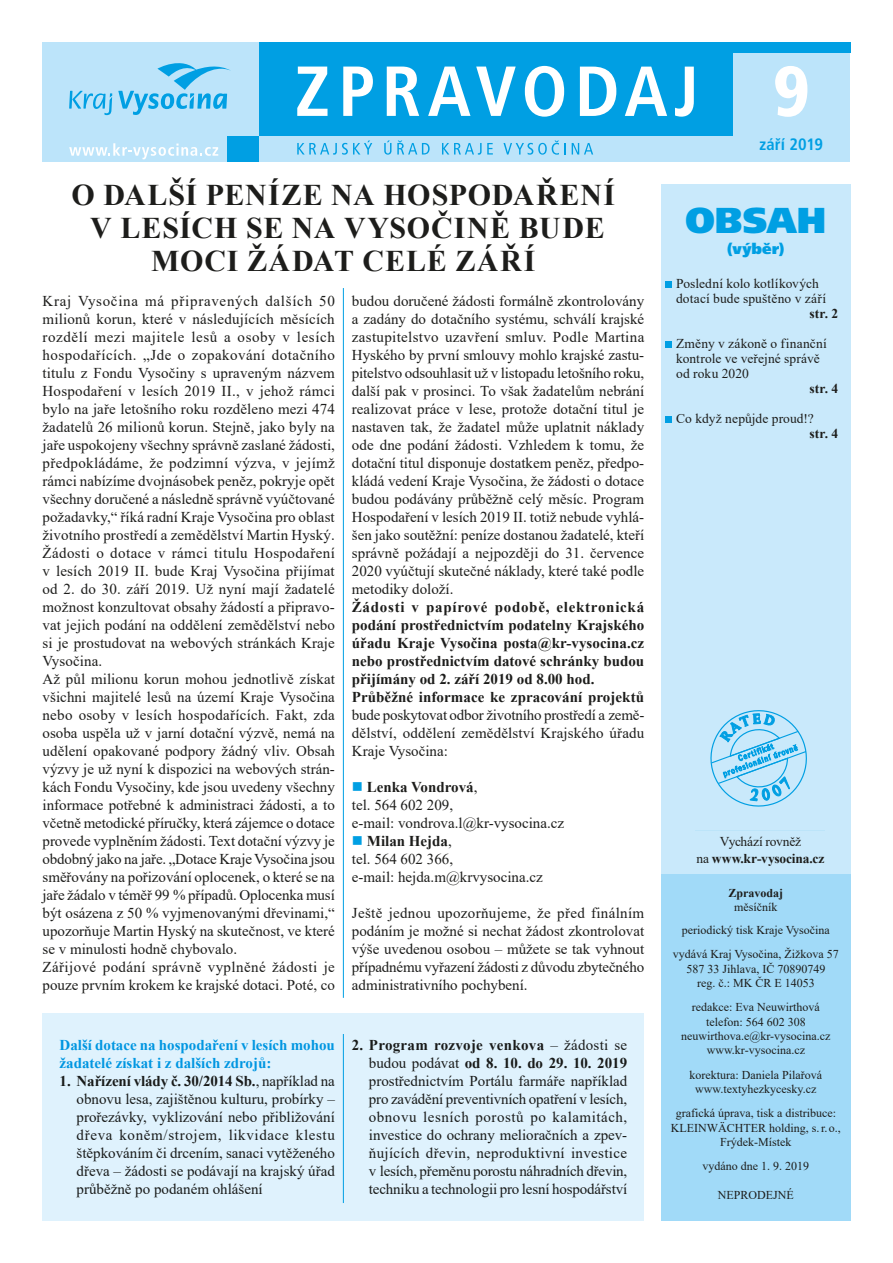
<style>
.page{position:relative;width:893px;height:1263px;background:#fff}
.page>*{position:absolute;margin:0;border:0;box-sizing:border-box;transform-origin:0 0}
.t1{font:900 condensed 70.5px "Frutiger CE";color:#fff}
.t2{font:900 36px "Frutiger CE";letter-spacing:-.005em;color:#009fe3}
.t3{font:700 30px/33px "Times New Roman";letter-spacing:.03em;color:#1d1d1b;text-align:center}
.t4{font:700 condensed 16.5px "Frutiger CE";color:#009fe3}
.t5{font:15px/18px "Times New Roman";letter-spacing:.005em;color:#1d1d1b;text-align:justify}
.t6{font:700 15px/18px "Times New Roman";color:#1d1d1b}
.t7{font:700 15px/18px "Times New Roman";color:#009fe3}
.t8{font:900 15px "Frutiger CE";letter-spacing:.01em;color:#009fe3}
.t9{font:13.5px/15px "Times New Roman";letter-spacing:.005em;color:#1d1d1b}
.t10{font:700 13.5px/17.2px "Times New Roman";letter-spacing:-.015em;color:#1d1d1b;text-align:center}
.t11{font:700 13.5px "Times New Roman";letter-spacing:.005em;color:#1d1d1b}
.t12{font:12px/14.4px "Times New Roman";color:#1d1d1b;text-align:center}
.t13{font:700 12px "Times New Roman";color:#1d1d1b}
.s1{color:#009fe3}
.s2{font-weight:700}
.s3{font-weight:400}
</style>
<div class="page">
<div style="left:661px;top:184px;width:189px;height:1036px;background:#c9e9fb"></div>
<div style="left:43px;top:43px;width:807px;height:119px;background:#bce4fa"></div>
<svg style="left:118px;top:63px;width:113px;height:52px"></svg>
<svg style="left:69px;top:91px;width:43px;height:24px"></svg>
<div style="left:259px;top:43px;width:473px;height:93px;background:#009fe3"></div>
<svg style="left:297px;top:67px;width:30px;height:49px"></svg>
<svg style="left:343px;top:67px;width:30px;height:49px"></svg>
<svg style="left:387px;top:67px;width:32px;height:49px"></svg>
<svg style="left:428px;top:67px;width:42px;height:49px"></svg>
<svg style="left:476px;top:67px;width:40px;height:49px"></svg>
<svg style="left:525px;top:66px;width:39px;height:51px"></svg>
<svg style="left:580px;top:67px;width:36px;height:49px"></svg>
<svg style="left:625px;top:67px;width:42px;height:49px"></svg>
<svg style="left:675px;top:67px;width:19px;height:50px"></svg>
<div style="left:227px;top:136px;width:32px;height:26px;background:#009fe3"></div>
<svg style="left:297px;top:140px;width:75px;height:15px"></svg>
<svg style="left:384px;top:140px;width:7px;height:15px"></svg>
<svg style="left:397px;top:140px;width:33px;height:15px"></svg>
<svg style="left:442px;top:143px;width:51px;height:12px"></svg>
<svg style="left:503px;top:140px;width:63px;height:15px"></svg>
<svg style="left:572px;top:143px;width:21px;height:12px"></svg>
<svg style="left:69px;top:143px;width:149px;height:16px"></svg>
<div style="left:732px;top:43px;width:118px;height:10px;background:#009fe3"></div>
<div style="left:661px;top:874px;width:189px;height:346px;background:#a1daf8"></div>
<svg style="left:710px;top:710px;width:97px;height:97px"></svg>
<div style="left:43px;top:1012px;width:601px;height:208px;background:#dff2fd"></div>
<div style="left:665px;top:281px;width:7px;height:7px;background:#009fe3"></div>
<div style="left:665px;top:341px;width:7px;height:7px;background:#009fe3"></div>
<div style="left:665px;top:416px;width:7px;height:7px;background:#009fe3"></div>
<hr style="left:343px;top:288px;width:1px;height:710px;background:#009fe3">
<hr style="left:343px;top:1034px;width:1px;height:169px;background:#009fe3">
<h3 class="t3" style="left:72px;top:178px;width:545px">O DALŠÍ PENÍZE NA HOSPODAŘENÍ<br>V LESÍCH SE NA VYSOČINĚ BUDE<br>MOCI ŽÁDAT CELÉ ZÁŘÍ</h3>
<p class="t5" style="left:43px;top:292px;width:294px;text-align:left">Kraj Vysočina má připravených dalších 50 milionů korun, které v následujících měsících rozdělí mezi majitele lesů a osoby v lesích hospodařících. „Jde o zopakování dotačního titulu z Fondu Vysočiny s upraveným názvem Hospodaření v lesích 2019 II., v jehož rámci bylo na jaře letošního roku rozděleno mezi 474 žadatelů 26 milionů korun. Stejně, jako byly na jaře uspokojeny všechny správně zaslané žádosti, předpokládáme, že podzimní výzva, v jejímž rámci nabízíme dvojnásobek peněz, pokryje opět všechny doručené a následně správně vyúčtované požadavky,“ říká radní Kraje Vysočina pro oblast životního prostředí a zemědělství Martin Hyský.<br>Žádosti o dotace v rámci titulu Hospodaření v lesích 2019 II. bude Kraj Vysočina přijímat od 2. do 30. září 2019. Už nyní mají žadatelé možnost konzultovat obsahy žádostí a připravo&shy;vat jejich podání na oddělení zemědělství nebo si je prostudovat na webových stránkách Kraje Vysočina.<br>Až půl milionu korun mohou jednotlivě získat všichni majitelé lesů na území Kraje Vysočina nebo osoby v lesích hospodařících. Fakt, zda osoba uspěla už v jarní dotační výzvě, nemá na udělení opakované podpory žádný vliv. Obsah výzvy je už nyní k dispozici na webových strán&shy;kách Fondu Vysočiny, kde jsou uvedeny všechny informace potřebné k administraci žádosti, a to včetně metodické příručky, která zájemce o dotace provede vyplněním žádosti. Text dotační výzvy je obdobný jako na jaře. „Dotace Kraje Vysočina jsou směřovány na pořizování oplocenek, o které se na jaře žádalo v téměř 99 % případů. Oplocenka musí být osázena z 50 % vyjmenovanými dřevinami,“ upozorňuje Martin Hyský na skutečnost, ve které se v minulosti hodně chybovalo.<br>Zářijové podání správně vyplněné žádosti je pouze prvním krokem ke krajské dotaci. Poté, co</p>
<p class="t5" style="left:352px;top:292px;width:294px">budou doručené žádosti formálně zkontrolovány a zadány do dotačního systému, schválí krajské zastupitelstvo uzavření smluv. Podle Martina Hyského by první smlouvy mohlo krajské zastu&shy;pitelstvo odsouhlasit už v listopadu letošního roku, další pak v prosinci. To však žadatelům nebrání realizovat práce v lese, protože dotační titul je nastaven tak, že žadatel může uplatnit náklady ode dne podání žádosti. Vzhledem k tomu, že dotační titul disponuje dostatkem peněz, předpo&shy;kládá vedení Kraje Vysočina, že žádosti o dotace budou podávány průběžně celý měsíc. Program Hospodaření v lesích 2019 II. totiž nebude vyhlá&shy;šen jako soutěžní: peníze dostanou žadatelé, kteří správně požádají a nejpozději do 31. července 2020 vyúčtují skutečné náklady, které také podle metodiky doloží.</p>
<p class="t6" style="left:352px;top:598px;width:294px">Žádosti v papírové podobě, elektronická podání prostřednictvím podatelny Krajského úřadu Kraje Vysočina posta@kr-vysocina.cz nebo prostřednictvím datové schránky budou přijímány od 2. září 2019 od 8.00 hod.<br>Průběžné informace ke zpracování projektů</p>
<p class="t5" style="left:352px;top:706px;width:294px">bude poskytovat odbor životního prostředí a země&shy;dělství, oddělení zemědělství Krajského úřadu Kraje Vysočina:</p>
<p class="t5" style="left:352px;top:778px;width:214px;text-align:left"><span class="s1">■</span> <span class="s2">Lenka Vondrová</span>,<br>tel. 564 602 209,<br>e-mail: vondrova.l@kr-vysocina.cz</p>
<p class="t5" style="left:352px;top:832px;width:192px;text-align:left"><span class="s1">■</span> <span class="s2">Milan Hejda</span>,<br>tel. 564 602 366,<br>e-mail: hejda.m@krvysocina.cz</p>
<p class="t5" style="left:352px;top:904px;width:294px">Ještě jednou upozorňujeme, že před finálním podáním je možné si nechat žádost zkontrolovat výše uvedenou osobou – můžete se tak vyhnout případnému vyřazení žádosti z důvodu zbytečného administrativního pochybení.</p>
<p class="t7" style="left:60px;top:1036px;width:277px">Další dotace na hospodaření v lesích mohou žadatelé získat i z dalších zdrojů:</p>
<p class="t5" style="left:77px;top:1072px;width:260px;text-indent:-17px"><span class="s2">1. Nařízení vlády č. 30/2014 Sb.</span>, například na obnovu lesa, zajištěnou kulturu, probírky – prořezávky, vyklizování nebo přibližování dřeva koněm/strojem, likvidace klestu štěpkováním či drcením, sanaci vytěženého dřeva – žádosti se podávají na krajský úřad průběžně po podaném ohlášení</p>
<p class="t5" style="left:369px;top:1036px;width:260px;text-indent:-17px"><span class="s2">2. Program rozvoje venkova</span> – žádosti se budou podávat <span class="s2">od 8. 10. do 29. 10. 2019 </span>prostřednictvím Portálu farmáře například pro zavádění preventivních opatření v lesích, obnovu lesních porostů po kalamitách, investice do ochrany melioračních a zpev&shy;ňujících dřevin, neproduktivní investice v lesích, přeměnu porostu náhradních dřevin, techniku a technologii pro lesní hospodářství</p>
<h1 class="t1" style="left:773px;top:51px;width:38px">9</h1>
<p class="t4" style="left:759px;top:135px;width:65px">září 2019</p>
<h2 class="t2" style="left:686px;top:198px;width:142px">OBSAH</h2>
<p class="t8" style="left:727px;top:240px;width:59px">(výběr)</p>
<p class="t9" style="left:676px;top:275px;width:152px">Poslední kolo kotlíkových dotací bude spuštěno v září</p>
<p class="t11" style="left:809px;top:304px;width:30px">str. 2</p>
<p class="t9" style="left:676px;top:335px;width:152px">Změny v zákoně o finanční kontrole ve veřejné správě od roku 2020</p>
<p class="t11" style="left:809px;top:379px;width:30px">str. 4</p>
<p class="t9" style="left:676px;top:410px;width:139px">Co když nepůjde proud!?</p>
<p class="t11" style="left:809px;top:424px;width:30px">str. 4</p>
<p class="t10" style="left:696px;top:832px;width:129px"><span class="s3">Vychází rovněž<br>na</span> www.kr-vysocina.cz</p>
<p class="t13" style="left:728px;top:884px;width:56px">Zpravodaj</p>
<p class="t12" style="left:682px;top:895px;width:150px;line-height:23px">měsíčník<br>periodický tisk Kraje Vysočina</p>
<p class="t12" style="left:673px;top:947px;width:168px">vydává Kraj Vysočina, Žižkova 57<br>587 33 Jihlava, IČ 70890749<br>reg. č.: MK ČR E 14053</p>
<p class="t12" style="left:681px;top:999px;width:151px">redakce: Eva Neuwirthová telefon: 564 602 308 neuwirthova.e@kr-vysocina.cz www.kr-vysocina.cz</p>
<p class="t12" style="left:689px;top:1067px;width:134px">korektura: Daniela Pilařová www.textyhezkycesky.cz</p>
<p class="t12" style="left:671px;top:1105px;width:172px">grafická úprava, tisk a distribuce:<br>KLEINWÄCHTER holding, s.r.o.,<br>Frýdek-Místek</p>
<p class="t12" style="left:702px;top:1158px;width:108px">vydáno dne 1. 9. 2019</p>
<p class="t12" style="left:718px;top:1187px;width:77px">NEPRODEJNÉ</p>
</div>
